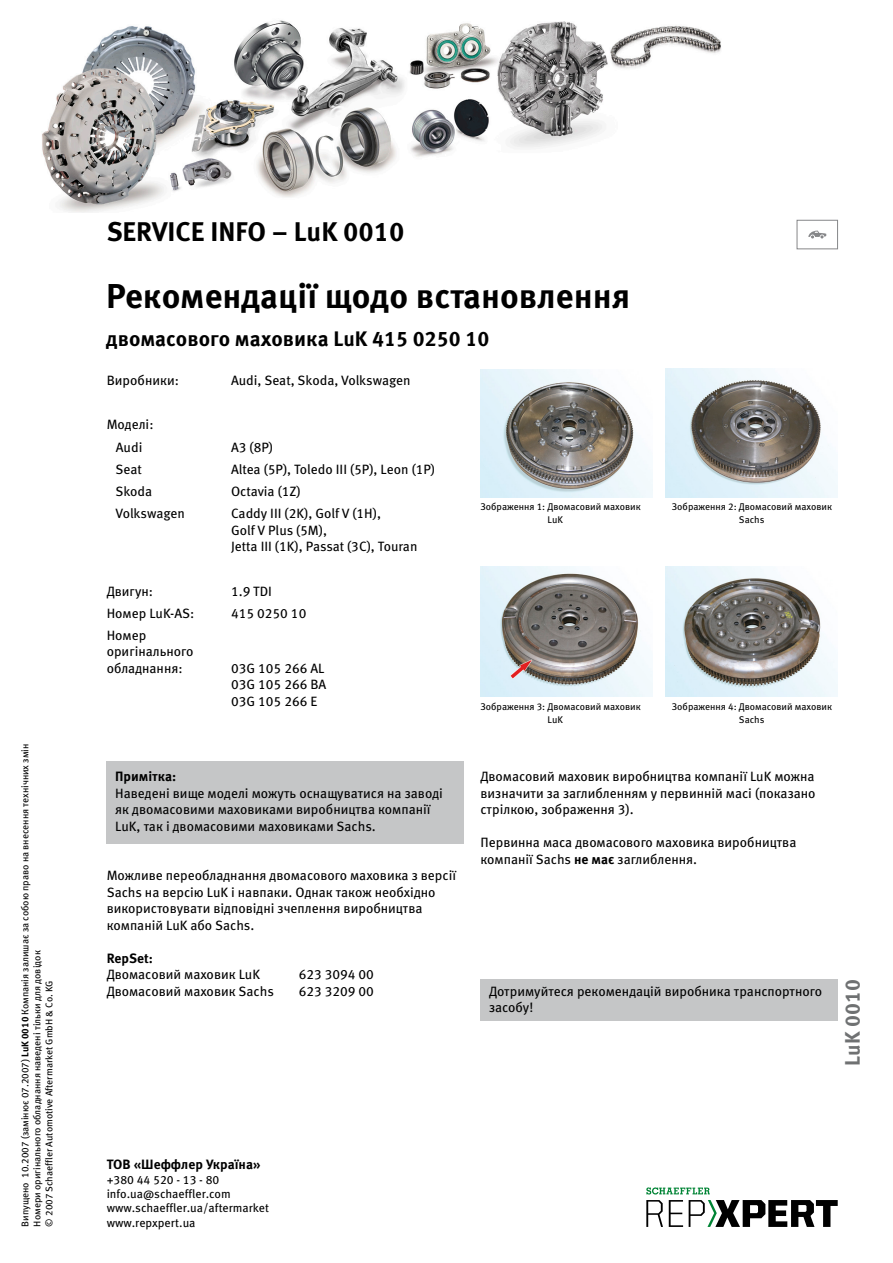
<style>
.page{position:relative;width:893px;height:1263px;background:#fff}
.page>*{position:absolute;margin:0;border:0;box-sizing:border-box;transform-origin:0 0}
.t1{font:700 34.5px "Meta Pro";color:#000}
.t2{font:700 27px "Meta Pro";color:#000}
.t3{font:700 21px "Meta Pro";color:#000}
.t4{font:700 21px "Meta Pro";color:#6f7172}
.t5{font:13.5px/16.5px "Meta Pro";color:#000}
.t6{font:700 13.5px "Meta Pro";color:#000}
.t7{font:12px/14.4px "Meta Pro";color:#000}
.t8{font:9.75px/12.8px "Meta Pro";color:#000}
.s1{font-weight:700}
</style>
<div class="page">
<img style="left:480px;top:369px;width:172px;height:129px">
<img style="left:666px;top:369px;width:172px;height:129px">
<img style="left:480px;top:567px;width:172px;height:129px">
<img style="left:666px;top:567px;width:172px;height:129px">
<div style="left:107px;top:762px;width:357px;height:82px;background:#c5c6c7"></div>
<div style="left:480px;top:979px;width:358px;height:41px;background:#c5c6c7"></div>
<div style="left:797px;top:220px;width:41px;height:29px;border:1px solid #868789"></div>
<svg style="left:808px;top:231px;width:18px;height:7px"></svg>
<img style="left:42px;top:20px;width:679px;height:193px">
<svg style="left:646px;top:1200px;width:17px;height:27px"></svg>
<svg style="left:669px;top:1200px;width:14px;height:27px"></svg>
<svg style="left:689px;top:1200px;width:149px;height:27px"></svg>
<svg style="left:646px;top:1187px;width:64px;height:7px"></svg>
<p class="t8" style="left:19px;top:1226px;width:484px;line-height:12px;rotate:-90deg">Випущено 10.2007 (замінює 07.2007) <span class="s1">LuK 0010</span> Компанія залишає за собою право на внесення технічних змін<br>Номери оригінального обладнання наведені тільки для довідок<br>© 2007 Schaeffler Automotive Aftermarket GmbH &amp; Co. KG</p>
<h2 class="t2" style="left:107px;top:210px;width:299px">SERVICE INFO – LuK 0010</h2>
<h1 class="t1" style="left:106px;top:269px;width:525px">Рекомендації щодо встановлення</h1>
<h3 class="t3" style="left:106px;top:323px;width:385px">двомасового маховика LuK 415 0250 10</h3>
<p class="t5" style="left:107px;top:371px;width:74px">Виробники:</p>
<p class="t5" style="left:231px;top:371px;width:181px">Audi, Seat, Skoda, Volkswagen</p>
<p class="t5" style="left:107px;top:413px;width:48px;line-height:22.2px;text-align:center">Моделі:<br>Audi</p>
<p class="t5" style="left:231px;top:438px;width:43px">A3 (8P)</p>
<p class="t5" style="left:116px;top:460px;width:28px">Seat</p>
<p class="t5" style="left:231px;top:460px;width:206px">Altea (5P), Toledo III (5P), Leon (1P)</p>
<p class="t5" style="left:116px;top:482px;width:38px">Skoda</p>
<p class="t5" style="left:231px;top:482px;width:71px">Octavia (1Z)</p>
<p class="t5" style="left:116px;top:504px;width:71px">Volkswagen</p>
<p class="t5" style="left:231px;top:504px;width:188px">Caddy III (2K), Golf V (1H),<br>Golf V Plus (5M),<br>Jetta III (1K), Passat (3C), Touran</p>
<p class="t5" style="left:107px;top:582px;width:48px">Двигун:</p>
<p class="t5" style="left:231px;top:582px;width:43px">1.9 TDI</p>
<p class="t5" style="left:107px;top:604px;width:89px">Номер LuK-AS:</p>
<p class="t5" style="left:231px;top:604px;width:77px">415 0250 10</p>
<p class="t5" style="left:107px;top:626px;width:88px">Номер оригінального обладнання:</p>
<p class="t5" style="left:231px;top:659px;width:97px">03G 105 266 AL<br>03G 105 266 BA<br>03G 105 266 E</p>
<p class="t8" style="left:547px;top:500px;width:95px;text-indent:-67px">Зображення 1: Двомасовий маховик<br>LuK</p>
<p class="t8" style="left:547px;top:700px;width:95px;text-indent:-67px">Зображення 3: Двомасовий маховик<br>LuK</p>
<p class="t8" style="left:672px;top:500px;width:162px;text-align:center">Зображення 2: Двомасовий маховик<br>Sachs</p>
<p class="t8" style="left:672px;top:700px;width:162px;text-align:center">Зображення 4: Двомасовий маховик<br>Sachs</p>
<p class="t6" style="left:115px;top:766px;width:63px">Примітка:</p>
<p class="t5" style="left:115px;top:784px;width:329px">Наведені вище моделі можуть оснащуватися на заводі як двомасовими маховиками виробництва компанії<br>LuK, так і двомасовими маховиками Sachs.</p>
<p class="t5" style="left:107px;top:866px;width:351px">Можливе переобладнання двомасового маховика з версії Sachs на версію LuK і навпаки. Однак також необхідно використовувати відповідні зчеплення виробництва компаній LuK або Sachs.</p>
<p class="t6" style="left:107px;top:948px;width:48px">RepSet:</p>
<p class="t5" style="left:107px;top:965px;width:155px">Двомасовий маховик LuK</p>
<p class="t5" style="left:299px;top:965px;width:77px">623 3094 00</p>
<p class="t5" style="left:107px;top:982px;width:169px">Двомасовий маховик Sachs</p>
<p class="t5" style="left:299px;top:982px;width:77px">623 3209 00</p>
<p class="t5" style="left:480px;top:767px;width:337px;text-align:justify">Двомасовий маховик виробництва компанії LuK можна визначити за заглибленням у первинній масі (показано стрілкою, зображення 3).</p>
<p class="t5" style="left:480px;top:833px;width:317px">Первинна маса двомасового маховика виробництва компанії Sachs <span class="s1">не має</span> заглиблення.</p>
<p class="t5" style="left:489px;top:982px;width:335px">Дотримуйтеся рекомендацій виробника транспортного засобу!</p>
<h3 class="t4" style="left:836px;top:1065px;width:88px;rotate:-90deg">LuK 0010</h3>
<p class="t6" style="left:107px;top:1154px;width:155px">ТОВ «Шеффлер Україна»</p>
<p class="t7" style="left:107px;top:1171px;width:164px">+380 44 520 - 13 - 80 info.ua@schaeffler.com www.schaeffler.ua/aftermarket www.repxpert.ua</p>
</div>
